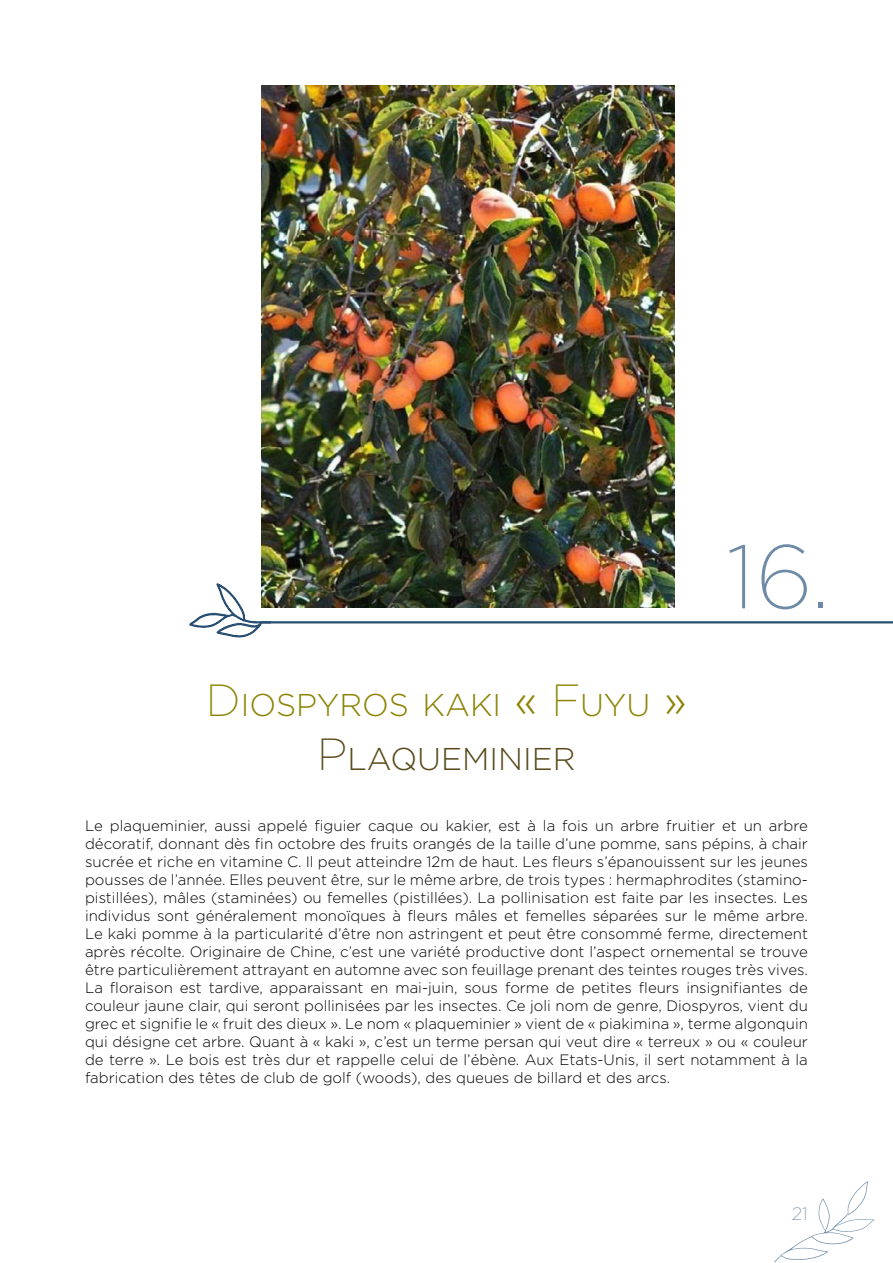
<style>
.page{position:relative;width:893px;height:1263px;background:#fff}
.page>*{position:absolute;margin:0;border:0;box-sizing:border-box;transform-origin:0 0}
.t1{font:200 90px "Gotham";color:#6d8ba6}
.t2{font:300 31.5px/54px "Gotham";color:#8c8303;text-align:center}
.t3{font:200 18px "Gotham";color:#6d8ba6}
.t4{font:300 15px/18px "Gotham";color:#000;text-align:justify}
.s1{font-weight:200;font-size:45px}
.s2{font-size:45px}
.s3{font-weight:200;font-size:45px;color:#594a1b}
.s4{color:#594a1b}
</style>
<div class="page">
<svg style="left:774px;top:1181px;width:101px;height:81px"></svg>
<img style="left:262px;top:85px;width:412px;height:522px">
<hr style="left:261px;top:621px;width:632px;height:2px;background:#295073">
<svg style="left:189px;top:582px;width:85px;height:56px"></svg>
<h2 class="t2" style="left:206px;top:678px;width:483px"><span class="s1">D</span>IOSPYROS KAKI <span class="s2">«</span> <span class="s1">F</span>UYU <span class="s2">»<br></span><span class="s3">P</span><span class="s4">LAQUEMINIER</span></h2>
<h1 class="t1" style="left:726px;top:528px;width:105px">16.</h1>
<p class="t4" style="left:85px;top:816px;width:724px">Le plaqueminier, aussi appelé figuier caque ou kakier, est à la fois un arbre fruitier et un arbre décoratif, donnant dès fin octobre des fruits orangés de la taille d’une pomme, sans pépins, à chair sucrée et riche en vitamine C. Il peut atteindre 12m de haut. Les fleurs s’épanouissent sur les jeunes pousses de l’année. Elles peuvent être, sur le même arbre, de trois types : hermaphrodites (stamino&shy;pistillées), mâles (staminées) ou femelles (pistillées). La pollinisation est faite par les insectes. Les individus sont généralement monoïques à fleurs mâles et femelles séparées sur le même arbre.<br>Le kaki pomme à la particularité d’être non astringent et peut être consommé ferme, directement après récolte. Originaire de Chine, c’est une variété productive dont l’aspect ornemental se trouve être particulièrement attrayant en automne avec son feuillage prenant des teintes rouges très vives.<br>La floraison est tardive, apparaissant en mai-juin, sous forme de petites fleurs insignifiantes de couleur jaune clair, qui seront pollinisées par les insectes. Ce joli nom de genre, Diospyros, vient du grec et signifie le « fruit des dieux ». Le nom « plaqueminier » vient de « piakimina », terme algonquin qui désigne cet arbre. Quant à « kaki », c’est un terme persan qui veut dire « terreux » ou « couleur de terre ». Le bois est très dur et rappelle celui de l’ébène. Aux Etats-Unis, il sert notamment à la fabrication des têtes de club de golf (woods), des queues de billard et des arcs.</p>
<p class="t3" style="left:792px;top:1203px;width:18px">21</p>
</div>
